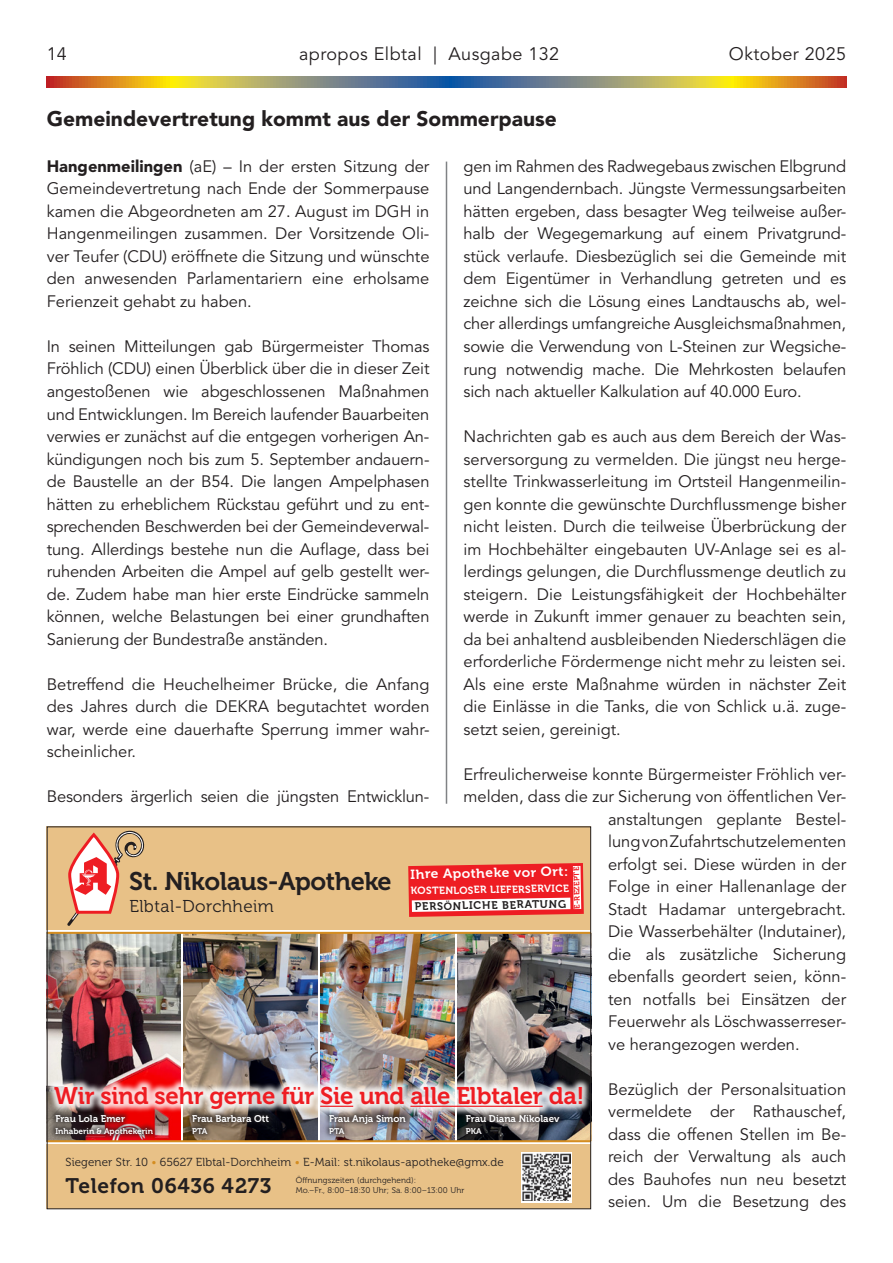
<style>
.page{position:relative;width:893px;height:1263px;background:#fff}
.page>*{position:absolute;margin:0;border:0;box-sizing:border-box;transform-origin:0 0}
.t1{font:25.35px "Museo 700";letter-spacing:-.015em;color:#231f20}
.t2{font:24px "Museo 700";letter-spacing:-.01em;color:#ee1d23}
.t3{font:900 21px "Avenir LT Std";color:#231f20}
.t4{font:21px "Museo 700";letter-spacing:.03em;color:#231f20}
.t5{font:18px "Avenir LT Std";letter-spacing:.025em;color:#231f20}
.t6{font:17.1px "Museo 300";letter-spacing:.025em;color:#231f20}
.t7{font:16.5px/22.5px "Avenir LT Std";color:#231f20;text-align:justify}
.t8{font:13.2px "Museo 700";color:#fff;scale:1.05 1}
.t9{font:11.7px "Museo 300";letter-spacing:.01em;color:#231f20}
.t10{font:10.95px "Museo 700";color:#231f20}
.t11{font:10.35px "Museo 700";color:#fff}
.t12{font:9.75px "Museo 700";color:#fff}
.t13{font:8.25px/10.5px "Museo 300";letter-spacing:.01em;color:#231f20}
.t14{font:8.25px "Museo 700";color:#fff}
.t15{font:7.95px "Museo 700";color:#ee1d23}
.s1{font-weight:900}
.s2{font-size:10.5px}
.s3{color:#d48d21}
</style>
<div class="page">
<svg style="left:47px;top:77px;width:799px;height:10px;background:#a3935b"></svg>
<hr style="left:446px;top:162px;width:1px;height:642px;background:#808285">
<img style="left:49px;top:934px;width:132px;height:206px">
<img style="left:184px;top:934px;width:133px;height:206px">
<img style="left:320px;top:934px;width:134px;height:206px">
<img style="left:457px;top:934px;width:132px;height:206px">
<div style="left:47px;top:826px;width:544px;height:103px;background:#e8c187"></div>
<svg style="left:67px;top:831px;width:78px;height:95px"></svg>
<div style="left:47px;top:1144px;width:544px;height:65px;background:#e8c187"></div>
<hr style="left:47px;top:1140px;width:544px;height:2px;background:#d48d21">
<hr style="left:47px;top:932px;width:544px;height:2px;background:#d48d21">
<svg style="left:408px;top:863px;width:176px;height:54px;background:#f15b5b"></svg>
<div style="left:50px;top:1108px;width:109px;height:33px;background:#231f20;opacity:.75"></div>
<div style="left:186px;top:1108px;width:89px;height:31px;background:#231f20;opacity:.75"></div>
<div style="left:323px;top:1108px;width:89px;height:31px;background:#231f20;opacity:.75"></div>
<div style="left:460px;top:1108px;width:105px;height:31px;background:#231f20;opacity:.75"></div>
<svg style="left:521px;top:1152px;width:50px;height:50px"></svg>
<img style="left:522px;top:1153px;width:48px;height:48px">
<div style="left:47px;top:1077px;width:544px;height:41px;background:#fff;opacity:.85"></div>
<hr style="left:320px;top:1106px;width:33px;height:1px;background:#ee1d23">
<hr style="left:410px;top:1106px;width:133px;height:1px;background:#ee1d23">
<p class="t5" style="left:47px;top:44px;width:22px">14</p>
<p class="t5" style="left:299px;top:44px;width:262px">apropos Elbtal | Ausgabe 132</p>
<p class="t5" style="left:729px;top:44px;width:119px">Oktober 2025</p>
<p class="t3" style="left:47px;top:106px;width:512px">Gemeindevertretung kommt aus der Sommerpause</p>
<p class="t7" style="left:463px;top:155px;width:384px">gen im Rahmen des Radwegebaus zwischen Elbgrund und Langendernbach. Jüngste Vermessungsarbeiten hätten ergeben, dass besagter Weg teilweise außer&shy;halb der Wegegemarkung auf einem Privatgrund&shy;stück verlaufe. Diesbezüglich sei die Gemeinde mit dem Eigentümer in Verhandlung getreten und es zeichne sich die Lösung eines Landtauschs ab, wel&shy;cher allerdings umfangreiche Ausgleichsmaßnahmen, sowie die Verwendung von L-Steinen zur Wegsiche&shy;rung notwendig mache. Die Mehrkosten belaufen sich nach aktueller Kalkulation auf 40.000 Euro.</p>
<p class="t7" style="left:463px;top:426px;width:384px">Nachrichten gab es auch aus dem Bereich der Was&shy;serversorgung zu vermelden. Die jüngst neu herge&shy;stellte Trinkwasserleitung im Ortsteil Hangenmeilin&shy;gen konnte die gewünschte Durchflussmenge bisher nicht leisten. Durch die teilweise Überbrückung der im Hochbehälter eingebauten UV-Anlage sei es al&shy;lerdings gelungen, die Durchflussmenge deutlich zu steigern. Die Leistungsfähigkeit der Hochbehälter werde in Zukunft immer genauer zu beachten sein, da bei anhaltend ausbleibenden Niederschlägen die erforderliche Fördermenge nicht mehr zu leisten sei.<br>Als eine erste Maßnahme würden in nächster Zeit die Einlässe in die Tanks, die von Schlick u.ä. zuge&shy;setzt seien, gereinigt.</p>
<p class="t7" style="left:463px;top:763px;width:384px">Erfreulicherweise konnte Bürgermeister Fröhlich ver-</p>
<p class="t7" style="left:463px;top:786px;width:384px">melden, dass die zur Sicherung von öffentlichen Ver-</p>
<p class="t7" style="left:608px;top:808px;width:240px">anstaltungen geplante Bestel-</p>
<p class="t7" style="left:608px;top:831px;width:240px">lung von Zufahrtschutzelementen</p>
<p class="t7" style="left:608px;top:853px;width:240px">erfolgt sei. Diese würden in der</p>
<p class="t7" style="left:608px;top:876px;width:240px">Folge in einer Hallenanlage der</p>
<p class="t7" style="left:608px;top:898px;width:240px">Stadt Hadamar untergebracht.</p>
<p class="t7" style="left:608px;top:921px;width:240px">Die Wasserbehälter (Indutainer),</p>
<p class="t7" style="left:608px;top:943px;width:240px">die als zusätzliche Sicherung</p>
<p class="t7" style="left:608px;top:966px;width:240px">ebenfalls geordert seien, könn-</p>
<p class="t7" style="left:608px;top:988px;width:240px">ten notfalls bei Einsätzen der</p>
<p class="t7" style="left:608px;top:1011px;width:240px">Feuerwehr als Löschwasserreser-</p>
<p class="t7" style="left:608px;top:1033px;width:193px">ve herangezogen werden.</p>
<p class="t7" style="left:608px;top:1078px;width:240px">Bezüglich der Personalsituation vermeldete der Rathauschef, dass die offenen Stellen im Be&shy;reich der Verwaltung als auch des Bauhofes nun neu besetzt seien. Um die Besetzung des</p>
<p class="t7" style="left:47px;top:155px;width:384px"><span class="s1">Hangenmeilingen</span> (aE) – In der ersten Sitzung der Gemeindevertretung nach Ende der Sommerpause kamen die Abgeordneten am 27. August im DGH in Hangenmeilingen zusammen. Der Vorsitzende Oli&shy;ver Teufer (CDU) eröffnete die Sitzung und wünschte den anwesenden Parlamentariern eine erholsame Ferienzeit gehabt zu haben.</p>
<p class="t7" style="left:47px;top:335px;width:384px">In seinen Mitteilungen gab Bürgermeister Thomas Fröhlich (CDU) einen Überblick über die in dieser Zeit angestoßenen wie abgeschlossenen Maßnahmen und Entwicklungen. Im Bereich laufender Bauarbeiten verwies er zunächst auf die entgegen vorherigen An&shy;kündigungen noch bis zum 5. September andauern&shy;de Baustelle an der B54. Die langen Ampelphasen hätten zu erheblichem Rückstau geführt und zu ent&shy;sprechenden Beschwerden bei der Gemeindeverwal&shy;tung. Allerdings bestehe nun die Auflage, dass bei ruhenden Arbeiten die Ampel auf gelb gestellt wer&shy;de. Zudem habe man hier erste Eindrücke sammeln können, welche Belastungen bei einer grundhaften Sanierung der Bundestraße anständen.</p>
<p class="t7" style="left:47px;top:673px;width:384px">Betreffend die Heuchelheimer Brücke, die Anfang des Jahres durch die DEKRA begutachtet worden war, werde eine dauerhafte Sperrung immer wahr&shy;scheinlicher.</p>
<p class="t7" style="left:47px;top:786px;width:384px">Besonders ärgerlich seien die jüngsten Entwicklun-</p>
<p class="t8" style="left:410px;top:867px;width:152px;rotate:-1deg">Ihre Apotheke vor Ort:</p>
<p class="t11" style="left:411px;top:885px;width:160px;rotate:-1deg">KOSTENLOSER LIEFERSERVICE</p>
<p class="t10" style="left:415px;top:900px;width:153px;rotate:-1deg">PERS<span class="s2">Ö</span>NLICHE BERATUNG</p>
<p class="t15" style="left:573px;top:909px;width:43px;rotate:-91deg">E-REZEPTE</p>
<h1 class="t1" style="left:129px;top:867px;width:264px">St. Nikolaus-Apotheke</h1>
<p class="t6" style="left:129px;top:897px;width:146px">Elbtal-Dorchheim</p>
<h2 class="t2" style="left:54px;top:1082px;width:532px">Wir sind sehr gerne für Sie und alle Elbtaler da!</h2>
<p class="t12" style="left:192px;top:1113px;width:78px">Frau Barbara Ott</p>
<p class="t14" style="left:192px;top:1126px;width:17px">PTA</p>
<p class="t12" style="left:329px;top:1113px;width:78px">Frau Anja Simon</p>
<p class="t14" style="left:329px;top:1126px;width:17px">PTA</p>
<p class="t12" style="left:55px;top:1113px;width:71px">Frau Lola Emer</p>
<p class="t14" style="left:55px;top:1126px;width:99px">Inhaberin &amp; Apothekerin</p>
<p class="t12" style="left:466px;top:1113px;width:95px">Frau Diana Nikolaev</p>
<p class="t14" style="left:466px;top:1126px;width:17px">PKA</p>
<p class="t9" style="left:66px;top:1156px;width:440px">Siegener Str. 10 <span class="s3">•</span> 65627 Elbtal-Dorchheim <span class="s3">•</span> E-Mail: st.nikolaus-apotheke@gmx.de</p>
<p class="t4" style="left:66px;top:1174px;width:207px">Telefon 06436 4273</p>
<p class="t13" style="left:296px;top:1175px;width:170px">Öffnungszeiten (durchgehend):<br>Mo.–Fr., 8:00–18:30 Uhr; Sa. 8:00–13:00 Uhr</p>
</div>
